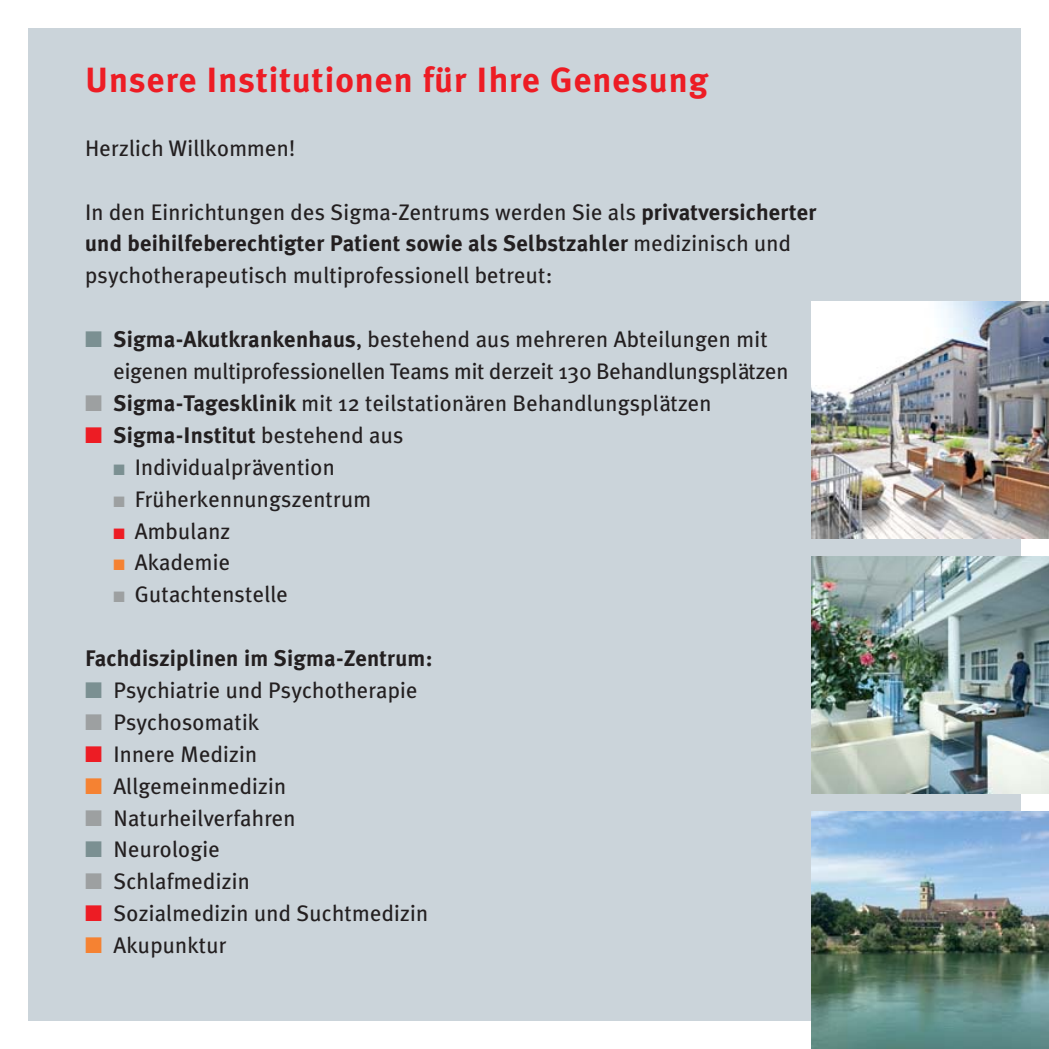
<style>
.page{position:relative;width:1049px;height:1049px;background:#fff}
.page>*{position:absolute;margin:0;border:0;box-sizing:border-box;transform-origin:0 0}
.t1{font:700 35px "Meta Plus";letter-spacing:.03em;color:#ed1c24}
.t2{font:22.5px/32px "Meta Plus";letter-spacing:.01em;color:#231f20}
.t3{font:700 22.5px "Meta Plus";letter-spacing:.01em;color:#231f20}
.s1{font-weight:700}
.s2{color:#7b9092}
.s3{color:#9da0a1}
.s4{color:#ed1c24}
.s5{font-weight:400}
.s6{color:#f58232}
</style>
<div class="page">
<div style="left:28px;top:28px;width:992px;height:992px;background:#cbd4da"></div>
<img style="left:811px;top:556px;width:238px;height:237px">
<img style="left:811px;top:811px;width:238px;height:238px">
<img style="left:811px;top:301px;width:238px;height:238px">
<h1 class="t1" style="left:85px;top:66px;width:624px">Unsere Institutionen für Ihre Genesung</h1>
<p class="t2" style="left:85px;top:134px;width:212px">Herzlich Willkommen!</p>
<p class="t2" style="left:85px;top:197px;width:733px">In den Einrichtungen des Sigma-Zentrums werden Sie als <span class="s1">privatversicherter und beihilfeberechtigter Patient sowie als Selbstzahler</span> medizinisch und psychotherapeutisch multiprofessionell betreut:</p>
<p class="t2" style="left:113px;top:325px;width:676px;text-indent:-28px"><span class="s2">■</span> <span class="s1">Sigma-Akutkrankenhaus</span>, bestehend aus mehreren Abteilungen mit eigenen multiprofessionellen Teams mit derzeit 130 Behandlungsplätzen</p>
<p class="t2" style="left:85px;top:389px;width:628px"><span class="s3">■</span> <span class="s1">Sigma-Tagesklinik</span> mit 12 teilstationären Behandlungsplätzen</p>
<p class="t3" style="left:85px;top:426px;width:320px"><span class="s4">■</span> Sigma-Institut <span class="s5">bestehend aus</span></p>
<p class="t2" style="left:113px;top:453px;width:223px"><span class="s2">■</span> Individualprävention</p>
<p class="t2" style="left:113px;top:484px;width:259px"><span class="s3">■</span> Früherkennungszentrum</p>
<p class="t2" style="left:113px;top:516px;width:118px"><span class="s4">■</span> Ambulanz</p>
<p class="t2" style="left:113px;top:548px;width:118px"><span class="s6">■</span> Akademie</p>
<p class="t2" style="left:113px;top:580px;width:176px"><span class="s3">■</span> Gutachtenstelle</p>
<p class="t3" style="left:85px;top:649px;width:349px">Fachdisziplinen im Sigma-Zentrum:</p>
<p class="t2" style="left:85px;top:676px;width:334px"><span class="s2">■</span> Psychiatrie und Psychotherapie</p>
<p class="t2" style="left:85px;top:708px;width:176px"><span class="s3">■</span> Psychosomatik</p>
<p class="t2" style="left:85px;top:740px;width:174px"><span class="s4">■</span> Innere Medizin</p>
<p class="t2" style="left:85px;top:771px;width:203px"><span class="s6">■</span> Allgemeinmedizin</p>
<p class="t2" style="left:85px;top:803px;width:212px"><span class="s3">■</span> Naturheilverfahren</p>
<p class="t2" style="left:85px;top:835px;width:136px"><span class="s2">■</span> Neurologie</p>
<p class="t2" style="left:85px;top:867px;width:166px"><span class="s3">■</span> Schlafmedizin</p>
<p class="t2" style="left:85px;top:899px;width:345px"><span class="s4">■</span> Sozialmedizin und Suchtmedizin</p>
<p class="t2" style="left:85px;top:931px;width:143px"><span class="s6">■</span> Akupunktur</p>
</div>
